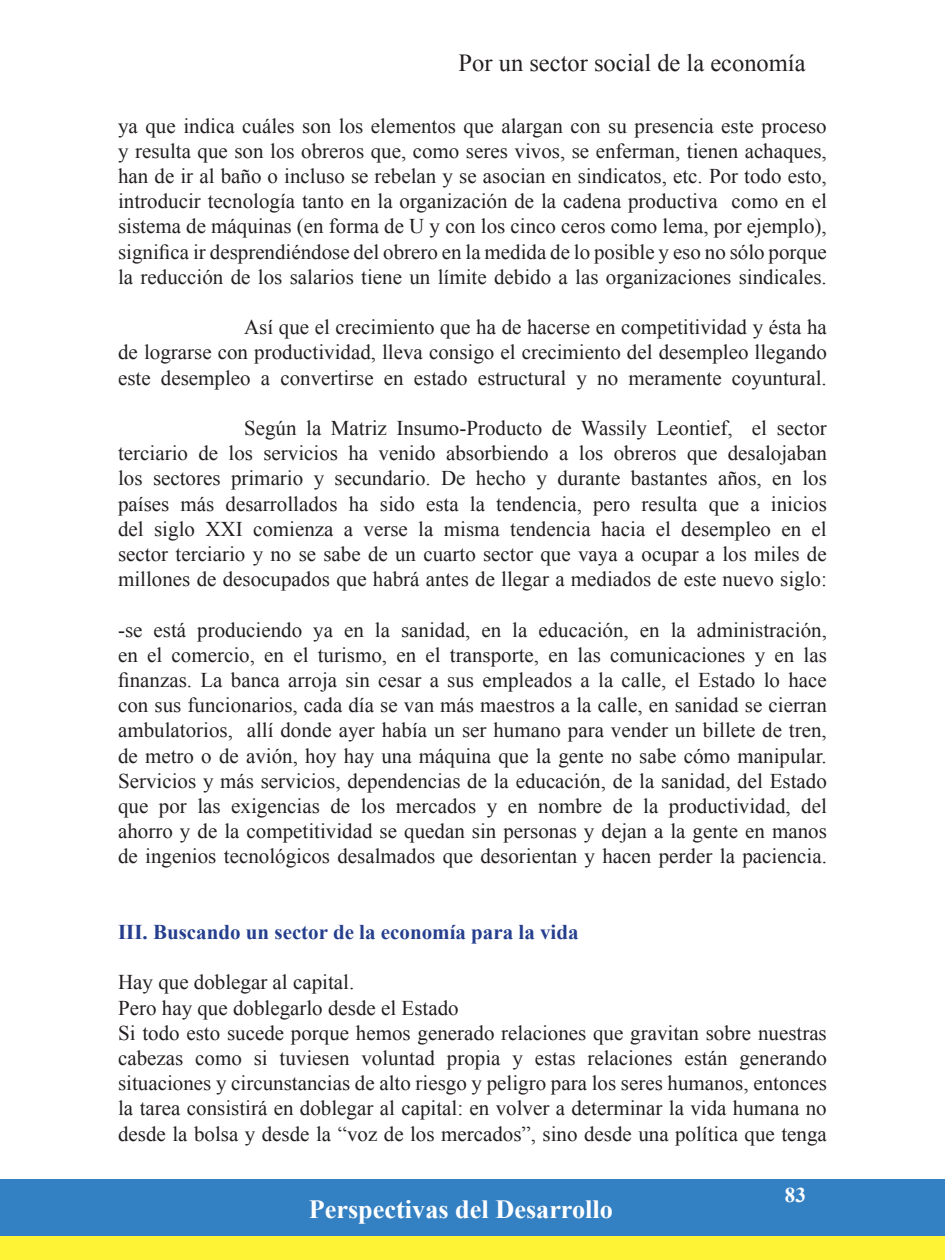
<style>
.page{position:relative;width:945px;height:1260px;background:#fff}
.page>*{position:absolute;margin:0;border:0;box-sizing:border-box;transform-origin:0 0}
.t1{font:700 26.25px "Times New Roman";color:#fff}
.t2{font:24.5px "Times New Roman";color:#231f20}
.t3{font:21px/25.2px "Times New Roman";color:#231f20;text-align:justify}
.t4{font:700 21px "Times New Roman";color:#253f8e}
.t5{font:700 21px "Times New Roman";color:#fff}
</style>
<div class="page">
<div style="left:0;top:1179px;width:945px;height:81px;background:#3380c3"></div>
<div style="left:0;top:1236px;width:945px;height:24px;background:#fff335"></div>
<p class="t2" style="left:459px;top:46px;width:349px">Por un sector social de la economía</p>
<p class="t3" style="left:118px;top:112px;width:710px">ya que indica cuáles son los elementos que alargan con su presencia este proceso y resulta que son los obreros que, como seres vivos, se enferman, tienen achaques, han de ir al baño o incluso se rebelan y se asocian en sindicatos, etc. Por todo esto, introducir tecnología tanto en la organización de la cadena productiva como en el sistema de máquinas (en forma de U y con los cinco ceros como lema, por ejemplo), significa ir desprendiéndose del obrero en la medida de lo posible y eso no sólo porque la reducción de los salarios tiene un límite debido a las organizaciones sindicales.</p>
<p class="t3" style="left:118px;top:314px;width:710px;text-indent:126px">Así que el crecimiento que ha de hacerse en competitividad y ésta ha de lograrse con productividad, lleva consigo el crecimiento del desempleo llegando este desempleo a convertirse en estado estructural y no meramente coyuntural.</p>
<p class="t3" style="left:118px;top:415px;width:710px;text-indent:126px">Según la Matriz Insumo-Producto de Wassily Leontief, el sector terciario de los servicios ha venido absorbiendo a los obreros que desalojaban los sectores primario y secundario. De hecho y durante bastantes años, en los países más desarrollados ha sido esta la tendencia, pero resulta que a inicios del siglo XXI comienza a verse la misma tendencia hacia el desempleo en el sector terciario y no se sabe de un cuarto sector que vaya a ocupar a los miles de millones de desocupados que habrá antes de llegar a mediados de este nuevo siglo:</p>
<p class="t3" style="left:118px;top:616px;width:710px">-se está produciendo ya en la sanidad, en la educación, en la administración, en el comercio, en el turismo, en el transporte, en las comunicaciones y en las finanzas. La banca arroja sin cesar a sus empleados a la calle, el Estado lo hace con sus funcionarios, cada día se van más maestros a la calle, en sanidad se cierran ambulatorios, allí donde ayer había un ser humano para vender un billete de tren, de metro o de avión, hoy hay una máquina que la gente no sabe cómo manipular.<br>Servicios y más servicios, dependencias de la educación, de la sanidad, del Estado que por las exigencias de los mercados y en nombre de la productividad, del ahorro y de la competitividad se quedan sin personas y dejan a la gente en manos de ingenios tecnológicos desalmados que desorientan y hacen perder la paciencia.</p>
<p class="t4" style="left:118px;top:917px;width:462px">III. Buscando un sector de la economía para la vida</p>
<p class="t3" style="left:118px;top:969px;width:710px;text-align:left">Hay que doblegar al capital.<br>Pero hay que doblegarlo desde el Estado<br>Si todo esto sucede porque hemos generado relaciones que gravitan sobre nuestras cabezas como si tuviesen voluntad propia y estas relaciones están generando situaciones y circunstancias de alto riesgo y peligro para los seres humanos, entonces la tarea consistirá en doblegar al capital: en volver a determinar la vida humana no desde la bolsa y desde la “voz de los mercados”, sino desde una política que tenga</p>
<p class="t1" style="left:309px;top:1191px;width:306px">Perspectivas del Desarrollo</p>
<p class="t5" style="left:785px;top:1180px;width:22px">83</p>
</div>
